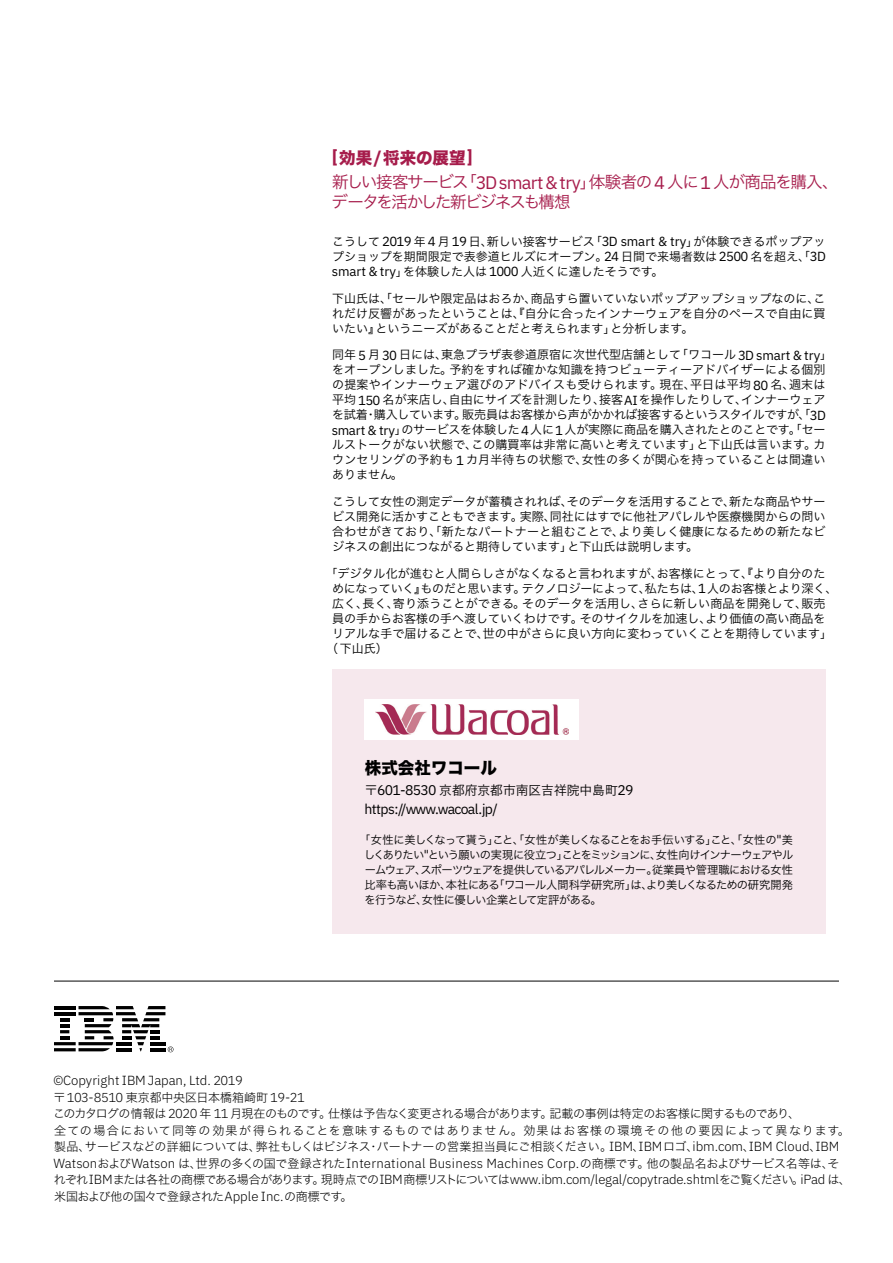
<style>
.page{position:relative;width:893px;height:1263px;background:#fff}
.page>*{position:absolute;margin:0;border:0;box-sizing:border-box;transform-origin:0 0}
._16Q_GB{font:16.5px "Hira Kaku Pro N W3";letter-spacing:-.08em;color:#a61c4b}
._16Q_GB-2{font:16.5px "Hira Kaku Pro N W3";letter-spacing:-.1em;color:#a61c4b}
._16Q_GB-3{font:16.5px "Hira Kaku Std N W8";color:#a61c4b}
.t1{font:16.5px "Hira Kaku Std N W8";color:#000}
.t2{font:14.1px "IBM Plex Sans";letter-spacing:-.05em;color:#000}
.t3{font:300 13.2px "IBM Plex Sans";letter-spacing:.01em;color:#000}
.t4{font:12.75px "Hira Kaku Pro N W3";color:#000}
.t5{font:12px/15px "Hira Kaku Pro N W3";letter-spacing:.005em;color:#000;text-align:justify}
.t6{font:12px/16.5px "Hira Kaku Std N W2";letter-spacing:.04em;color:#000}
.t7{font:12px/16.5px "Hira Kaku Std N W2";letter-spacing:-.07em;color:#000}
.t8{font:12px "Hira Kaku Std N W2";letter-spacing:-.055em;color:#000}
.t9{font:12px "Hira Kaku Pro N W3";letter-spacing:-.025em;color:#000}
.t10{font:12px "Hira Kaku Std N W2";color:#000}
.t11{font:11.25px/15px "Hira Kaku Pro N W3";letter-spacing:-.055em;color:#000;text-align:justify}
.s1{font-family:"IBM Plex Sans";font-weight:700;font-size:18.15px}
.s2{font-family:"IBM Plex Sans";font-size:18.15px}
.s3{font-family:"IBM Plex Sans";font-size:13.2px}
.s4{font-family:"IBM Plex Sans";font-size:14.1px}
.s5{font-family:"IBM Plex Sans";font-size:12.3px}
.s6{font-size:12.9px}
.s7{font-family:"IBM Plex Sans";font-weight:300;font-size:12.9px}
.s8{font-family:"IBM Plex Sans";font-weight:300;font-size:13.2px}
.s9{font-family:"Hira Kaku Std N W2";font-weight:400;font-size:12px}
</style>
<div class="page">
<div style="left:332px;top:669px;width:493px;height:265px;background:#f6e8ed"></div>
<svg style="left:54px;top:1006px;width:119px;height:46px"></svg>
<hr style="left:116px;top:1048px;width:15px;height:3px;background:#000">
<hr style="left:54px;top:1048px;width:22px;height:3px;background:#000">
<hr style="left:54px;top:980px;width:785px;height:2px;background:#000">
<div style="left:365px;top:699px;width:214px;height:40px;background:#fff"></div>
<img style="left:375px;top:704px;width:193px;height:30px">
<p class="_16Q_GB-3" style="left:332px;top:148px;width:143px"><span class="s1">[</span>効果<span class="s1">/</span>将来の展望<span class="s1">]</span></p>
<p class="_16Q_GB" style="left:332px;top:168px;width:508px">新しい接客サービス「<span class="s2">3D smart &amp; try</span>」体験者の <span class="s2">4</span> 人に<span class="s2">1</span> 人が商品を購入、</p>
<p class="_16Q_GB-2" style="left:332px;top:187px;width:241px">データを活かした新ビジネスも構想</p>
<p class="t5" style="left:332px;top:234px;width:495px">こうして <span class="s3">2019</span> 年 <span class="s3">4</span> 月 <span class="s3">19</span> 日、新しい接客サービス「<span class="s3">3D smart &amp; try</span>」が体験できるポップアップショップを期間限定で表参道ヒルズにオープン。<span class="s3">24</span> 日間で来場者数は <span class="s3">2500</span> 名を超え、「<span class="s3">3D smart &amp; try</span>」を体験した人は <span class="s3">1000</span> 人近くに達したそうです。</p>
<p class="t5" style="left:332px;top:290px;width:495px">下山氏は、「セールや限定品はおろか、商品すら置いていないポップアップショップなのに、これだけ反響があったということは、『自分に合ったインナーウェアを自分のペースで自由に買いたい』というニーズがあることだと考えられます」と分析します。</p>
<p class="t5" style="left:332px;top:347px;width:502px;text-align:left">同年 <span class="s3">5</span> 月 <span class="s3">30</span> 日には、東急プラザ表参道原宿に次世代型店舗として「ワコール <span class="s3">3D smart &amp; try</span>」をオープンしました。予約をすれば確かな知識を持つビューティーアドバイザーによる個別の提案やインナーウェア選びのアドバイスも受けられます。現在、平日は平均 <span class="s3">80</span> 名、週末は平均 <span class="s3">150</span> 名が来店し、自由にサイズを計測したり、接客<span class="s3">AI</span>を操作したりして、インナーウェアを試着・購入しています。販売員はお客様から声がかかれば接客するというスタイルですが、「<span class="s3">3D smart &amp; try</span>」のサービスを体験した<span class="s3">4</span>人に<span class="s3">1</span>人が実際に商品を購入されたとのことです。「セールストークがない状態で、この購買率は非常に高いと考えています」と下山氏は言います。カウンセリングの予約も <span class="s3">1</span> カ月半待ちの状態で、女性の多くが関心を持っていることは間違いありません。</p>
<p class="t5" style="left:332px;top:493px;width:495px">こうして女性の測定データが蓄積されれば、そのデータを活用することで、新たな商品やサービス開発に活かすこともできます。実際、同社にはすでに他社アパレルや医療機関からの問い合わせがきており、「新たなパートナーと組むことで、より美しく健康になるための新たなビジネスの創出につながると期待しています」と下山氏は説明します。</p>
<p class="t5" style="left:325px;top:565px;width:501px">「デジタル化が進むと人間らしさがなくなると言われますが、お客様にとって、『より自分のた</p>
<p class="t9" style="left:332px;top:577px;width:507px">めになっていく』ものだと思います。テクノロジーによって、私たちは、<span class="s3">1</span>人のお客様とより深く、</p>
<p class="t5" style="left:332px;top:595px;width:495px">広く、長く、寄り添うことができる。そのデータを活用し、さらに新しい商品を開発して、販売</p>
<p class="t5" style="left:332px;top:610px;width:495px">員の手からお客様の手へ渡していくわけです。そのサイクルを加速し、より価値の高い商品を</p>
<p class="t5" style="left:332px;top:625px;width:501px">リアルな手で届けることで、世の中がさらに良い方向に変わっていくことを期待しています」</p>
<p class="t5" style="left:326px;top:640px;width:63px">（下山氏）</p>
<p class="t1" style="left:365px;top:759px;width:133px">株式会社ワコール</p>
<p class="t4" style="left:365px;top:779px;width:270px">〒<span class="s4">601-8530</span> 京都府京都市南区吉祥院中島町<span class="s4">29</span></p>
<p class="t2" style="left:364px;top:798px;width:135px">https://www.wacoal.jp/</p>
<p class="t11" style="left:364px;top:831px;width:431px;text-indent:-5px">「女性に美しくなって貰う」こと、「女性が美しくなることをお手伝いする」こと、「女性の<span class="s5">"</span>美しくありたい<span class="s5">"</span>という願いの実現に役立つ」ことをミッションに、女性向けインナーウェアやルームウェア、スポーツウェアを提供しているアパレルメーカー。従業員や管理職における女性比率も高いほか、本社にある「ワコール人間科学研究所」は、より美しくなるための研究開発を行うなど、女性に優しい企業として定評がある。</p>
<p class="t3" style="left:54px;top:1071px;width:191px">©Copyright IBM Japan, Ltd. <span class="s6">2019</span></p>
<p class="t10" style="left:53px;top:1088px;width:253px">〒<span class="s7">103</span><span class="s8">-</span><span class="s7">8510</span> 東京都中央区日本橋箱崎町 <span class="s7">19</span><span class="s8">-</span><span class="s7">21</span></p>
<p class="t8" style="left:53px;top:1105px;width:748px">このカタログの情報は <span class="s7">2020</span> 年 <span class="s7">11</span> 月現在のものです。仕様は予告なく変更される場合があります。記載の事例は特定のお客様に関するものであり、</p>
<p class="t6" style="left:54px;top:1122px;width:797px">全ての場合において同等の効果が得られることを意味するものではありません。効果はお客様の環境その他の要因によって異なります。製品、サービスなどの詳細については、弊社もしくはビジネス・パートナーの営業担当員にご相談ください。<span class="s8">IBM</span>、<span class="s8">IBM</span>ロゴ、<span class="s8">ibm.com</span>、<span class="s8">IBM Cloud</span>、<span class="s8">IBM</span></p>
<p class="t3" style="left:53px;top:1153px;width:788px">Watson<span class="s9">および</span>Watson <span class="s9">は、世界の多くの国で登録された</span>International Business Machines Corp.<span class="s9">の商標です。他の製品名およびサービス名等は、そ</span></p>
<p class="t7" style="left:54px;top:1171px;width:799px">れぞれ<span class="s8">IBM</span>または各社の商標である場合があります。現時点での<span class="s8">IBM</span>商標リストについては<span class="s8">www.ibm.com/legal/copytrade.shtml</span>をご覧ください。<span class="s8">iPad</span> は、米国および他の国々で登録された<span class="s8">Apple Inc.</span>の商標です。</p>
</div>
